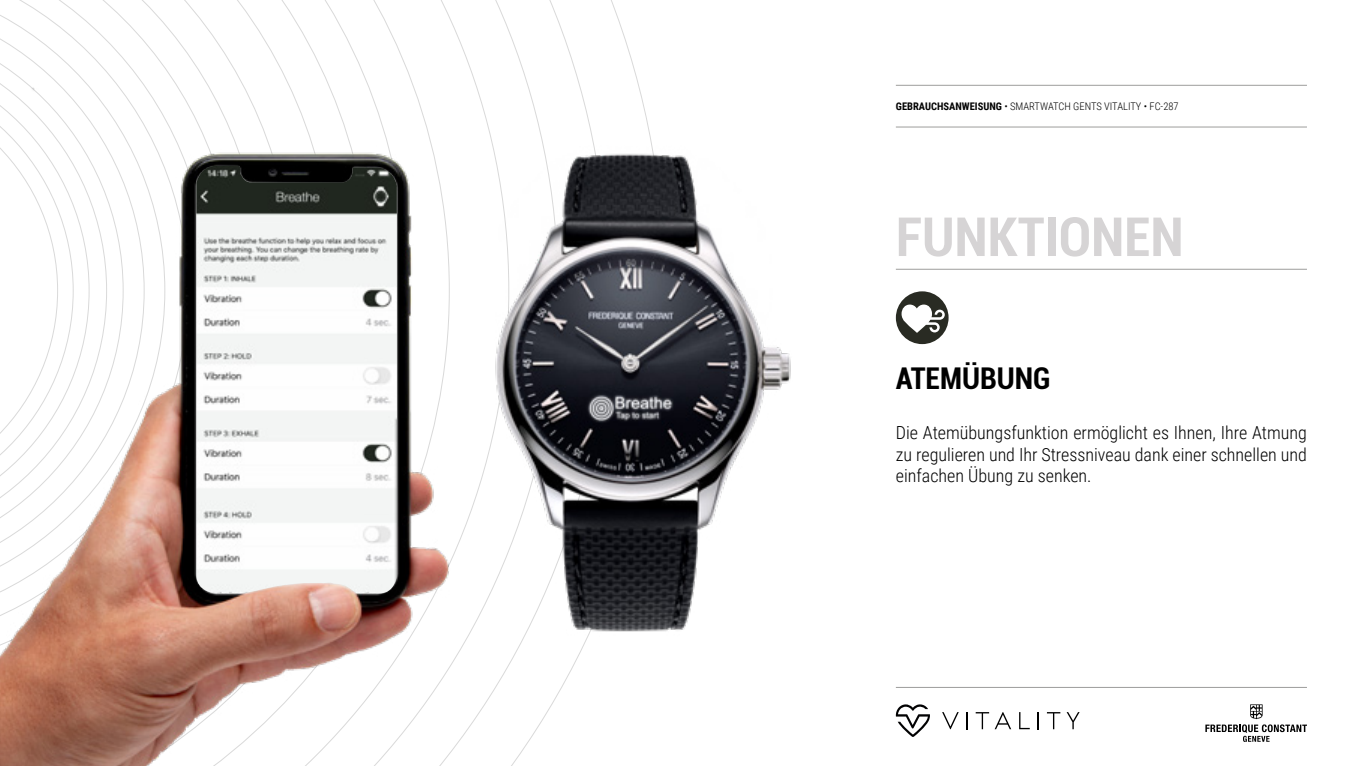
<style>
.page{position:relative;width:1361px;height:766px;background:#fff}
.page>*{position:absolute;margin:0;border:0;box-sizing:border-box;transform-origin:0 0}
.t1{font:700 condensed 54px "Roboto";color:#d6d4d5}
.t2{font:700 condensed 30px "Roboto";color:#000}
.t3{font:300 18px/21.6px "Roboto Condensed";color:#000;text-align:justify}
.t4{font:300 10.5px "Roboto Condensed";color:#000}
.s1{font-weight:700}
</style>
<div class="page">
<hr style="left:896px;top:269px;width:411px;height:1px;background:#9d9d9c">
<svg style="left:1205px;top:704px;width:102px;height:37px"></svg>
<hr style="left:896px;top:687px;width:411px;height:1px;background:#9d9d9c">
<svg style="left:942px;top:712px;width:16px;height:17px"></svg>
<svg style="left:966px;top:712px;width:2px;height:17px"></svg>
<svg style="left:975px;top:712px;width:36px;height:17px"></svg>
<svg style="left:1019px;top:712px;width:10px;height:17px"></svg>
<svg style="left:1037px;top:712px;width:2px;height:17px"></svg>
<svg style="left:1047px;top:712px;width:13px;height:17px"></svg>
<svg style="left:1066px;top:712px;width:13px;height:17px"></svg>
<svg style="left:896px;top:704px;width:34px;height:32px"></svg>
<hr style="left:896px;top:127px;width:411px;height:1px;background:#9d9d9c">
<hr style="left:896px;top:85px;width:411px;height:1px;background:#9d9d9c">
<img style="left:472px;top:97px;width:319px;height:590px">
<img style="left:0;top:0;width:472px;height:765px">
<img style="left:196px;top:166px;width:202px;height:427px">
<div style="left:896px;top:291px;width:52px;height:53px;background:#292b23;border-radius:50%"></div>
<svg style="left:901px;top:304px;width:44px;height:29px"></svg>
<p class="t4" style="left:896px;top:99px;width:284px"><span class="s1">GEBRAUCHSANWEISUNG</span> • SMARTWATCH GENTS VITALITY • FC-287</p>
<h1 class="t1" style="left:896px;top:199px;width:289px">FUNKTIONEN</h1>
<h2 class="t2" style="left:896px;top:357px;width:156px">ATEMÜBUNG</h2>
<p class="t3" style="left:896px;top:421px;width:412px">Die Atemübungsfunktion ermöglicht es Ihnen, Ihre Atmung zu regulieren und Ihr Stressniveau dank einer schnellen und einfachen Übung zu senken.</p>
</div>
